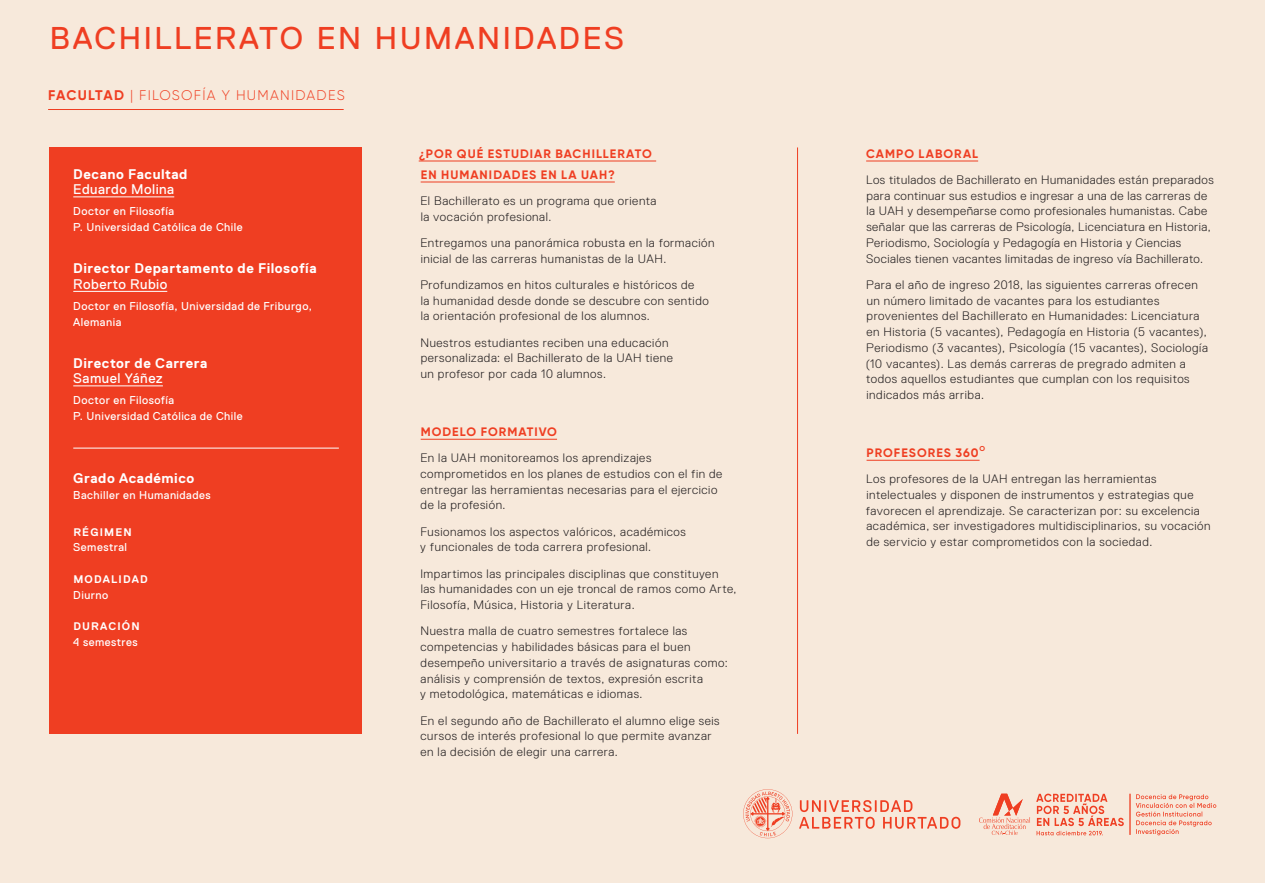
<style>
.page{position:relative;width:1265px;height:883px;background:#f7e9db}
.page>*{position:absolute;margin:0;border:0;box-sizing:border-box;transform-origin:0 0}
.nombre_carrera{font:31.5px "Replica Pro";letter-spacing:.08em;color:#ef3e22}
.tx_recuadro{font:700 14px/15.8px "Replica Pro";letter-spacing:.035em;color:#fff}
.facultad{font:300 14px "Gilroy";letter-spacing:.09em;color:#ef3e22}
.tx_continuo{font:300 12.25px/15.8px "Replica Pro";letter-spacing:.05em;color:#231f20}
.tx_continuo_c__sangr{font:300 12.25px/15.8px "Replica Pro";letter-spacing:.045em;color:#231f20}
.tx_continuo-2{font:700 12.25px/21px "Gilroy";letter-spacing:.085em;color:#ef3e22}
.tx_continuo_c__sangr-2{font:700 12.25px "Gilroy";letter-spacing:.085em;color:#ef3e22}
.tx_recuadro-2{font:11.38px/15.8px "Replica Pro";letter-spacing:.04em;color:#fff}
.tx_recuadro-3{font:700 11.03px "Replica Pro";letter-spacing:.11em;color:#fff}
.tx_continuo_c__sangr-3{font:700 7.17px "Gilroy";color:#ef3e22}
.s1{font-weight:700}
.s2{font-weight:400}
</style>
<div class="page">
<svg style="left:799px;top:800px;width:161px;height:29px"></svg>
<svg style="left:743px;top:789px;width:49px;height:49px"></svg>
<svg style="left:1036px;top:794px;width:88px;height:41px"></svg>
<svg style="left:979px;top:794px;width:51px;height:41px"></svg>
<hr style="left:1129px;top:794px;width:2px;height:41px;background:#ef3e22">
<svg style="left:1136px;top:794px;width:80px;height:41px"></svg>
<div style="left:50px;top:147px;width:312px;height:587px;background:#ef3e22"></div>
<hr style="left:48px;top:109px;width:296px;height:1px;background:#ef3e22">
<hr style="left:73px;top:197px;width:101px;height:1px;background:#fff">
<hr style="left:73px;top:291px;width:94px;height:1px;background:#fff">
<hr style="left:73px;top:386px;width:90px;height:1px;background:#fff">
<hr style="left:419px;top:161px;width:237px;height:1px;background:#ef3e22">
<hr style="left:421px;top:182px;width:194px;height:1px;background:#ef3e22">
<hr style="left:421px;top:439px;width:136px;height:1px;background:#ef3e22">
<hr style="left:866px;top:161px;width:112px;height:1px;background:#ef3e22">
<hr style="left:867px;top:460px;width:113px;height:1px;background:#ef3e22">
<hr style="left:797px;top:147px;width:1px;height:587px;background:#ef3e22">
<hr style="left:73px;top:448px;width:266px;height:1px;background:#fff">
<p class="nombre_carrera" style="left:50px;top:21px;width:576px">BACHILLERATO EN HUMANIDADES</p>
<p class="facultad" style="left:48px;top:87px;width:298px"><span class="s1">FACULTAD</span> | FILOSOFÍA Y HUMANIDADES</p>
<p class="tx_recuadro" style="left:73px;top:166px;width:116px">Decano Facultad<br><span class="s2">Eduardo Molina</span></p>
<p class="tx_recuadro-2" style="left:73px;top:204px;width:171px">Doctor en Filosofía<br>P. Universidad Católica de Chile</p>
<p class="tx_recuadro" style="left:73px;top:260px;width:245px">Director Departamento de Filosofía<br><span class="s2">Roberto Rubio</span></p>
<p class="tx_recuadro-2" style="left:73px;top:298px;width:240px">Doctor en Filosofía, Universidad de Friburgo,<br>Alemania</p>
<p class="tx_recuadro" style="left:73px;top:355px;width:136px">Director de Carrera<br><span class="s2">Samuel Yáñez</span></p>
<p class="tx_recuadro-2" style="left:73px;top:393px;width:171px">Doctor en Filosofía<br>P. Universidad Católica de Chile</p>
<p class="tx_recuadro" style="left:73px;top:470px;width:122px">Grado Académico</p>
<p class="tx_recuadro-2" style="left:73px;top:487px;width:139px">Bachiller en Humanidades</p>
<p class="tx_recuadro-3" style="left:73px;top:526px;width:60px">RÉGIMEN</p>
<p class="tx_recuadro-2" style="left:73px;top:540px;width:55px">Semestral</p>
<p class="tx_recuadro-3" style="left:73px;top:573px;width:76px">MODALIDAD</p>
<p class="tx_recuadro-2" style="left:73px;top:587px;width:36px">Diurno</p>
<p class="tx_recuadro-3" style="left:73px;top:620px;width:68px">DURACIÓN</p>
<p class="tx_recuadro-2" style="left:73px;top:634px;width:66px">4 semestres</p>
<p class="tx_continuo-2" style="left:419px;top:143px;width:235px">¿POR QUÉ ESTUDIAR BACHILLERATO<br>EN HUMANIDADES EN LA UAH?</p>
<p class="tx_continuo" style="left:420px;top:193px;width:238px">El Bachillerato es un programa que orienta la vocación profesional.</p>
<p class="tx_continuo" style="left:420px;top:235px;width:296px">Entregamos una panorámica robusta en la formación inicial de las carreras humanistas de la UAH.</p>
<p class="tx_continuo" style="left:420px;top:277px;width:290px">Profundizamos en hitos culturales e históricos de<br>la humanidad desde donde se descubre con sentido la orientación profesional de los alumnos.</p>
<p class="tx_continuo" style="left:420px;top:334px;width:254px">Nuestros estudiantes reciben una educación personalizada: el Bachillerato de la UAH tiene un profesor por cada 10 alumnos.</p>
<p class="tx_continuo-2" style="left:421px;top:421px;width:138px">MODELO FORMATIVO</p>
<p class="tx_continuo" style="left:420px;top:450px;width:303px">En la UAH monitoreamos los aprendizajes comprometidos en los planes de estudios con el fin de entregar las herramientas necesarias para el ejercicio de la profesión.</p>
<p class="tx_continuo" style="left:420px;top:523px;width:267px">Fusionamos los aspectos valóricos, académicos y funcionales de toda carrera profesional.</p>
<p class="tx_continuo" style="left:420px;top:565px;width:318px">Impartimos las principales disciplinas que constituyen<br>las humanidades con un eje troncal de ramos como Arte,<br>Filosofía, Música, Historia y Literatura.</p>
<p class="tx_continuo" style="left:420px;top:623px;width:309px">Nuestra malla de cuatro semestres fortalece las competencias y habilidades básicas para el buen desempeño universitario a través de asignaturas como: análisis y comprensión de textos, expresión escrita<br>y metodológica, matemáticas e idiomas.</p>
<p class="tx_continuo" style="left:420px;top:712px;width:301px">En el segundo año de Bachillerato el alumno elige seis cursos de interés profesional lo que permite avanzar en la decisión de elegir una carrera.</p>
<p class="tx_continuo_c__sangr-2" style="left:866px;top:146px;width:113px">CAMPO LABORAL</p>
<p class="tx_continuo_c__sangr" style="left:866px;top:172px;width:349px">Los titulados de Bachillerato en Humanidades están preparados para continuar sus estudios e ingresar a una de las carreras de la UAH y desempeñarse como profesionales humanistas. Cabe señalar que las carreras de Psicología, Licenciatura en Historia, Periodismo, Sociología y Pedagogía en Historia y Ciencias Sociales tienen vacantes limitadas de ingreso vía Bachillerato.</p>
<p class="tx_continuo_c__sangr" style="left:866px;top:277px;width:344px">Para el año de ingreso 2018, las siguientes carreras ofrecen un número limitado de vacantes para los estudiantes provenientes del Bachillerato en Humanidades: Licenciatura en Historia (5 vacantes), Pedagogía en Historia (5 vacantes), Periodismo (3 vacantes), Psicología (15 vacantes), Sociología (10 vacantes). Las demás carreras de pregrado admiten a todos aquellos estudiantes que cumplan con los requisitos indicados más arriba.</p>
<p class="tx_continuo_c__sangr-2" style="left:867px;top:445px;width:113px">PROFESORES 360</p>
<p class="tx_continuo_c__sangr-3" style="left:980px;top:444px;width:7px">O</p>
<p class="tx_continuo_c__sangr" style="left:866px;top:471px;width:346px">Los profesores de la UAH entregan las herramientas intelectuales y disponen de instrumentos y estrategias que favorecen el aprendizaje. Se caracterizan por: su excelencia académica, ser investigadores multidisciplinarios, su vocación de servicio y estar comprometidos con la sociedad.</p>
</div>
